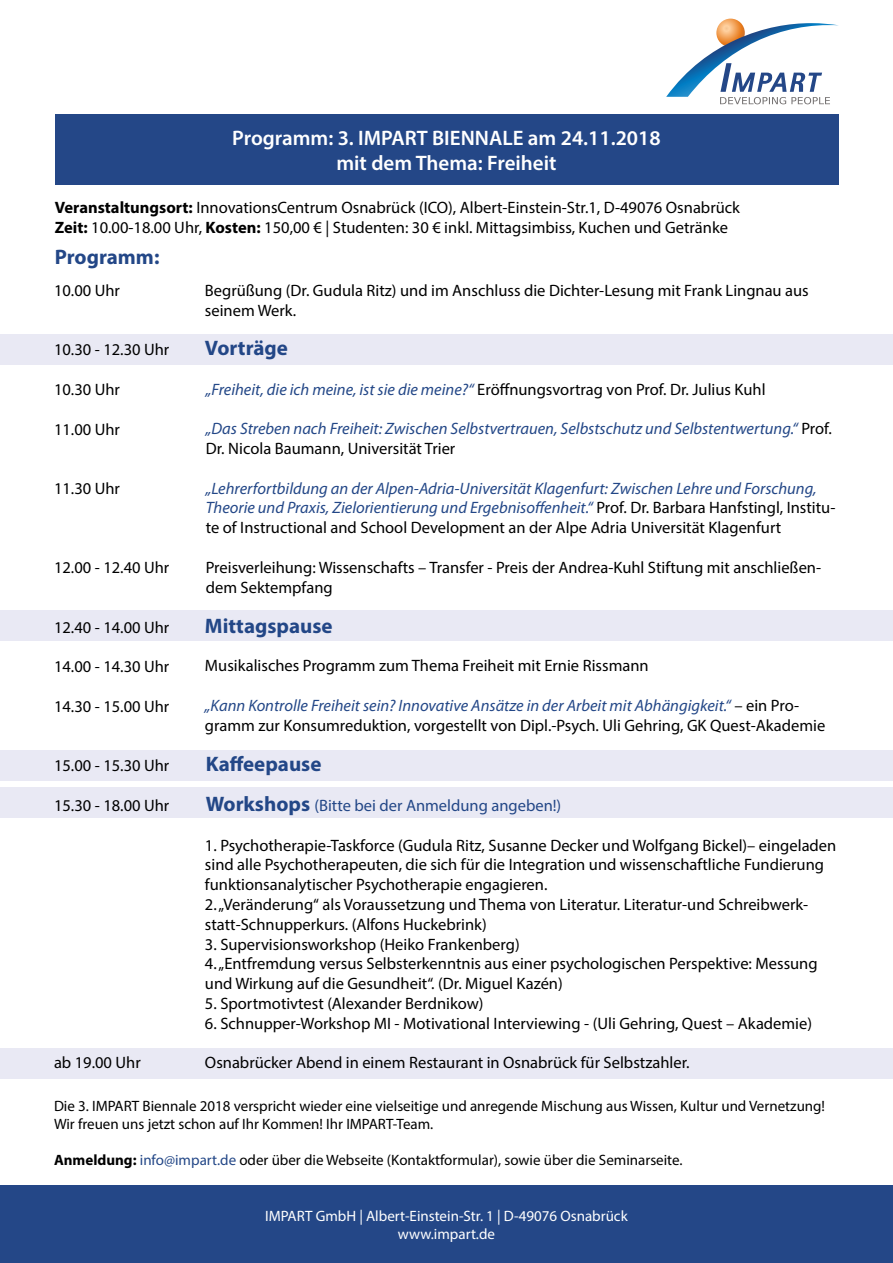
<style>
.page{position:relative;width:893px;height:1263px;background:#fff}
.page>*{position:absolute;margin:0;border:0;box-sizing:border-box;transform-origin:0 0}
.t1{font:600 21px/25.2px "Myriad Pro";color:#fff;text-align:center}
.t2{font:700 21px "Myriad Pro";color:#234787}
.t3{font:16.5px/19.8px "Myriad Pro";color:#000}
.t4{font:italic 16.5px/19.8px "Myriad Pro";color:#234787}
.t5{font:16.5px "Myriad Pro";color:#234787}
.t6{font:15px/18px "Myriad Pro";color:#000}
.t7{font:15px/18px "Myriad Pro";color:#fff;text-align:center}
.s1{font-weight:700}
.s2{font-style:normal;color:#000}
.s3{font-style:italic;color:#234787}
.s4{font-weight:700;font-size:21px}
.s5{color:#234787}
</style>
<div class="page">
<div style="left:0;top:335px;width:893px;height:30px;background:#e9e9f4"></div>
<div style="left:0;top:610px;width:893px;height:31px;background:#e9e9f4"></div>
<div style="left:0;top:750px;width:893px;height:31px;background:#e9e9f4"></div>
<div style="left:0;top:788px;width:893px;height:30px;background:#e9e9f4"></div>
<div style="left:0;top:1048px;width:893px;height:31px;background:#e9e9f4"></div>
<svg style="left:666px;top:19px;width:172px;height:85px"></svg>
<div style="left:55px;top:114px;width:783px;height:71px;background:#244787"></div>
<div style="left:0;top:1185px;width:893px;height:78px;background:#244787"></div>
<p class="t1" style="left:232px;top:125px;width:430px">Programm: 3. IMPART BIENNALE am 24.11.2018 mit dem Thema: Freiheit</p>
<p class="t3" style="left:55px;top:197px;width:687px"><span class="s1">Veranstaltungsort:</span> InnovationsCentrum Osnabrück (ICO), Albert-Einstein-Str.1, D-49076 Osnabrück<br><span class="s1">Zeit:</span> 10.00-18.00 Uhr, <span class="s1">Kosten:</span> 150,00 € | Studenten: 30 € inkl. Mittagsimbiss, Kuchen und Getränke</p>
<p class="t2" style="left:55px;top:243px;width:106px">Programm:</p>
<p class="t3" style="left:54px;top:280px;width:67px">10.00 Uhr</p>
<p class="t3" style="left:205px;top:280px;width:605px">Begrüßung (Dr. Gudula Ritz) und im Anschluss die Dichter-Lesung mit Frank Lingnau aus seinem Werk.</p>
<p class="t2" style="left:205px;top:335px;width:84px">Vorträge</p>
<p class="t4" style="left:206px;top:379px;width:561px">„Freiheit, die ich meine, ist sie die meine?“ <span class="s2">Eröffnungsvortrag von Prof. Dr. Julius Kuhl</span></p>
<p class="t4" style="left:206px;top:418px;width:627px">„Das Streben nach Freiheit: Zwischen Selbstvertrauen, Selbstschutz und Selbstentwertung.“ <span class="s2">Prof.<br>Dr. Nicola Baumann, Universität Trier</span></p>
<p class="t4" style="left:206px;top:478px;width:631px">„Lehrerfortbildung an der Alpen-Adria-Universität Klagenfurt: Zwischen Lehre und Forschung,<br>Theorie und Praxis, Zielorientierung und Ergebnisoffenheit.“ <span class="s2">Prof. Dr. Barbara Hanfstingl, Institu&shy;te of Instructional and School Development an der Alpe Adria Universität Klagenfurt</span></p>
<p class="t3" style="left:206px;top:557px;width:617px">Preisverleihung: Wissenschafts – Transfer - Preis der Andrea-Kuhl Stiftung mit anschließen&shy;dem Sektempfang</p>
<p class="t3" style="left:54px;top:340px;width:117px">10.30 - 12.30 Uhr</p>
<p class="t3" style="left:54px;top:379px;width:67px">10.30 Uhr</p>
<p class="t3" style="left:54px;top:419px;width:67px">11.00 Uhr</p>
<p class="t3" style="left:54px;top:478px;width:67px">11.30 Uhr</p>
<p class="t3" style="left:54px;top:557px;width:117px">12.00 - 12.40 Uhr</p>
<p class="t3" style="left:54px;top:617px;width:117px">12.40 - 14.00 Uhr</p>
<p class="t3" style="left:54px;top:656px;width:117px">14.00 - 14.30 Uhr</p>
<p class="t3" style="left:54px;top:696px;width:117px">14.30 - 15.00 Uhr</p>
<p class="t3" style="left:54px;top:755px;width:117px">15.00 - 15.30 Uhr</p>
<p class="t3" style="left:54px;top:795px;width:117px">15.30 - 18.00 Uhr</p>
<p class="t3" style="left:54px;top:1052px;width:88px">ab 19.00 Uhr</p>
<p class="t2" style="left:205px;top:612px;width:129px">Mittagspause</p>
<p class="t3" style="left:205px;top:656px;width:445px">Musikalisches Programm zum Thema Freiheit mit Ernie Rissmann</p>
<p class="t3" style="left:205px;top:695px;width:622px"><span class="s3">„Kann Kontrolle Freiheit sein? Innovative Ansätze in der Arbeit mit Abhängigkeit.“</span> – ein Pro&shy;gramm zur Konsumreduktion, vorgestellt von Dipl.-Psych. Uli Gehring, GK Quest-Akademie</p>
<p class="t2" style="left:206px;top:751px;width:117px">Kaffeepause</p>
<p class="t5" style="left:206px;top:795px;width:357px"><span class="s4">Workshops</span> (Bitte bei der Anmeldung angeben!)</p>
<p class="t3" style="left:205px;top:835px;width:633px">1. Psychotherapie-Taskforce (Gudula Ritz, Susanne Decker und Wolfgang Bickel)– eingeladen sind alle Psychotherapeuten, die sich für die Integration und wissenschaftliche Fundierung funktionsanalytischer Psychotherapie engagieren.</p>
<p class="t3" style="left:205px;top:894px;width:605px">2. „Veränderung“ als Voraussetzung und Thema von Literatur. Literatur-und Schreibwerk&shy;statt-Schnupperkurs. (Alfons Huckebrink)</p>
<p class="t3" style="left:205px;top:934px;width:316px">3. Supervisionsworkshop (Heiko Frankenberg)</p>
<p class="t3" style="left:205px;top:954px;width:614px">4. „Entfremdung versus Selbsterkenntnis aus einer psychologischen Perspektive: Messung und Wirkung auf die Gesundheit“. (Dr. Miguel Kazén)</p>
<p class="t3" style="left:205px;top:993px;width:280px">5. Sportmotivtest (Alexander Berdnikow)</p>
<p class="t3" style="left:205px;top:1013px;width:609px">6. Schnupper-Workshop MI - Motivational Interviewing - (Uli Gehring, Quest – Akademie)</p>
<p class="t3" style="left:205px;top:1053px;width:486px">Osnabrücker Abend in einem Restaurant in Osnabrück für Selbstzahler.</p>
<p class="t6" style="left:54px;top:1096px;width:773px">Die 3. IMPART Biennale 2018 verspricht wieder eine vielseitige und anregende Mischung aus Wissen, Kultur und Vernetzung!<br>Wir freuen uns jetzt schon auf Ihr Kommen! Ihr IMPART-Team.</p>
<p class="t6" style="left:54px;top:1150px;width:630px"><span class="s1">Anmeldung:</span> <span class="s5">info@impart.de</span> oder über die Webseite (Kontaktformular), sowie über die Seminarseite.</p>
<p class="t7" style="left:265px;top:1206px;width:364px">IMPART GmbH | Albert-Einstein-Str. 1 | D-49076 Osnabrück www.impart.de</p>
</div>
